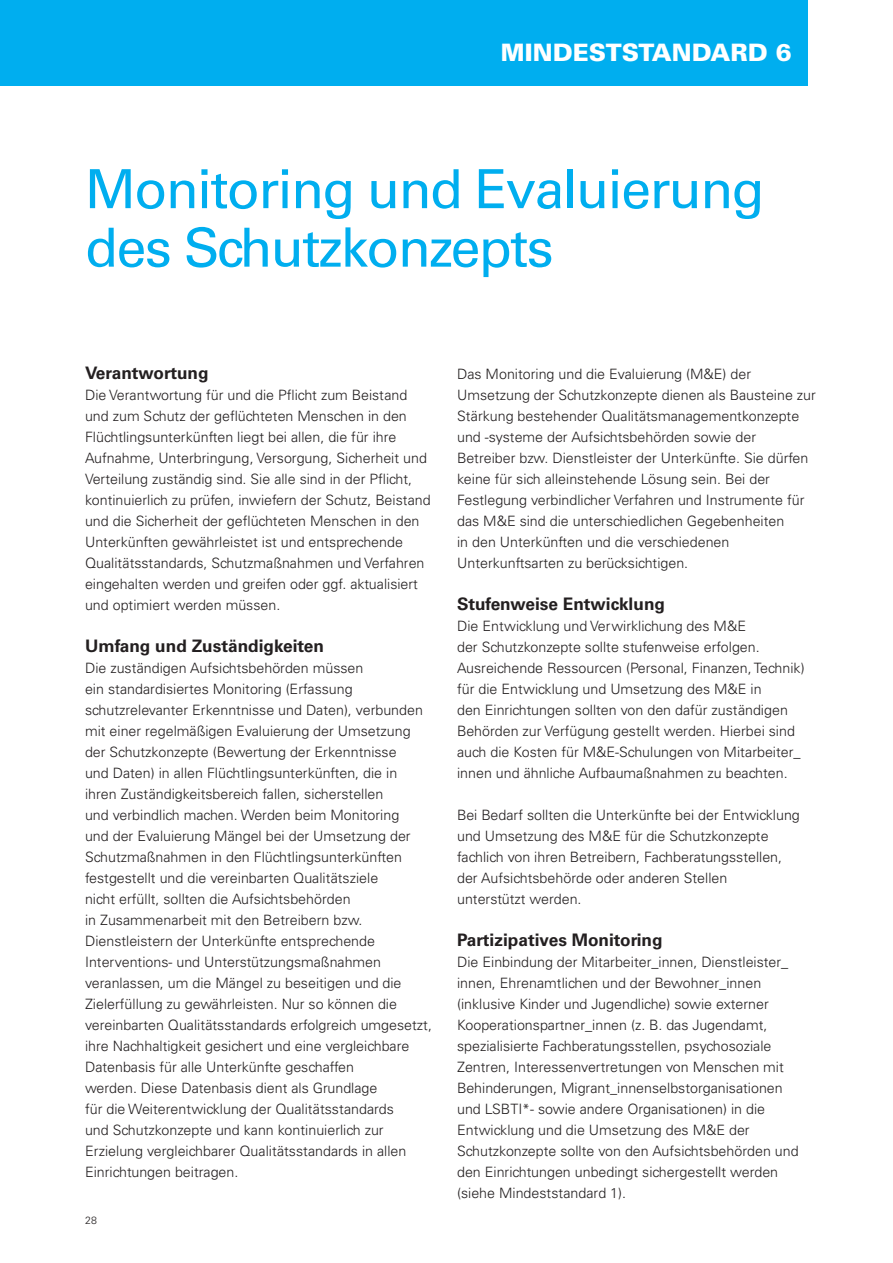
<style>
.page{position:relative;width:893px;height:1263px;background:#fff}
.page>*{position:absolute;margin:0;border:0;box-sizing:border-box;transform-origin:0 0}
.t1{font:54px/58.5px "Univers LT Std";letter-spacing:-.03em;color:#00aeef}
.t2{font:900 24px "Univers LT Std";color:#fff}
.t3{font:700 17.25px "Univers LT Std";color:#231f20}
.t4{font:300 14.25px/21px "Univers LT Std";color:#231f20}
.t5{font:300 10.5px "Univers LT Std";color:#231f20}
</style>
<div class="page">
<div style="left:0;top:0;width:808px;height:85px;background:#00aeef"></div>
<h1 class="t2" style="left:501px;top:38px;width:292px">MINDESTSTANDARD 6</h1>
<h2 class="t1" style="left:85px;top:160px;width:681px">Monitoring und Evaluierung des Schutzkonzepts</h2>
<h3 class="t3" style="left:85px;top:363px;width:125px">Verantwortung</h3>
<p class="t4" style="left:85px;top:385px;width:347px">Die Verantwortung für und die Pflicht zum Beistand und zum Schutz der geflüchteten Menschen in den Flüchtlingsunterkünften liegt bei allen, die für ihre Aufnahme, Unterbringung, Versorgung, Sicherheit und Verteilung zuständig sind. Sie alle sind in der Pflicht, kontinuierlich zu prüfen, inwiefern der Schutz, Beistand und die Sicherheit der geflüchteten Menschen in den Unterkünften gewährleistet ist und entsprechende Qualitätsstandards, Schutzmaßnahmen und Verfahren eingehalten werden und greifen oder ggf. aktualisiert und optimiert werden müssen.</p>
<h3 class="t3" style="left:85px;top:636px;width:240px">Umfang und Zuständigkeiten</h3>
<p class="t4" style="left:85px;top:658px;width:348px">Die zuständigen Aufsichtsbehörden müssen<br>ein standardisiertes Monitoring (Erfassung schutzrelevanter Erkenntnisse und Daten), verbunden mit einer regelmäßigen Evaluierung der Umsetzung der Schutzkonzepte (Bewertung der Erkenntnisse<br>und Daten) in allen Flüchtlingsunterkünften, die in ihren Zuständigkeitsbereich fallen, sicherstellen<br>und verbindlich machen. Werden beim Monitoring<br>und der Evaluierung Mängel bei der Umsetzung der Schutzmaßnahmen in den Flüchtlingsunterkünften festgestellt und die vereinbarten Qualitätsziele<br>nicht erfüllt, sollten die Aufsichtsbehörden<br>in Zusammenarbeit mit den Betreibern bzw.<br>Dienstleistern der Unterkünfte entsprechende Interventions- und Unterstützungsmaßnahmen veranlassen, um die Mängel zu beseitigen und die Zielerfüllung zu gewährleisten. Nur so können die vereinbarten Qualitätsstandards erfolgreich umgesetzt, ihre Nachhaltigkeit gesichert und eine vergleichbare Datenbasis für alle Unterkünfte geschaffen<br>werden. Diese Datenbasis dient als Grundlage<br>für die Weiterentwicklung der Qualitätsstandards<br>und Schutzkonzepte und kann kontinuierlich zur Erzielung vergleichbarer Qualitätsstandards in allen Einrichtungen beitragen.</p>
<p class="t5" style="left:85px;top:1214px;width:13px">28</p>
<p class="t4" style="left:457px;top:364px;width:360px">Das Monitoring und die Evaluierung (M&amp;E) der Umsetzung der Schutzkonzepte dienen als Bausteine zur Stärkung bestehender Qualitätsmanagementkonzepte und -systeme der Aufsichtsbehörden sowie der Betreiber bzw. Dienstleister der Unterkünfte. Sie dürfen keine für sich alleinstehende Lösung sein. Bei der Festlegung verbindlicher Verfahren und Instrumente für das M&amp;E sind die unterschiedlichen Gegebenheiten<br>in den Unterkünften und die verschiedenen Unterkunftsarten zu berücksichtigen.</p>
<h3 class="t3" style="left:457px;top:594px;width:209px">Stufenweise Entwicklung</h3>
<p class="t4" style="left:457px;top:616px;width:349px">Die Entwicklung und Verwirklichung des M&amp;E<br>der Schutzkonzepte sollte stufenweise erfolgen.<br>Ausreichende Ressourcen (Personal, Finanzen, Technik) für die Entwicklung und Umsetzung des M&amp;E in<br>den Einrichtungen sollten von den dafür zuständigen Behörden zur Verfügung gestellt werden. Hierbei sind auch die Kosten für M&amp;E-Schulungen von Mitarbeiter_ innen und ähnliche Aufbaumaßnahmen zu beachten.</p>
<p class="t4" style="left:457px;top:805px;width:344px">Bei Bedarf sollten die Unterkünfte bei der Entwicklung und Umsetzung des M&amp;E für die Schutzkonzepte fachlich von ihren Betreibern, Fachberatungsstellen, der Aufsichtsbehörde oder anderen Stellen<br>unterstützt werden.</p>
<h3 class="t3" style="left:457px;top:930px;width:207px">Partizipatives Monitoring</h3>
<p class="t4" style="left:457px;top:952px;width:343px">Die Einbindung der Mitarbeiter_innen, Dienstleister_ innen, Ehrenamtlichen und der Bewohner_innen (inklusive Kinder und Jugendliche) sowie externer Kooperationspartner_innen (z. B. das Jugendamt, spezialisierte Fachberatungsstellen, psychosoziale Zentren, Interessenvertretungen von Menschen mit Behinderungen, Migrant_innenselbstorganisationen und LSBTI*- sowie andere Organisationen) in die Entwicklung und die Umsetzung des M&amp;E der Schutzkonzepte sollte von den Aufsichtsbehörden und den Einrichtungen unbedingt sichergestellt werden (siehe Mindeststandard 1).</p>
</div>
